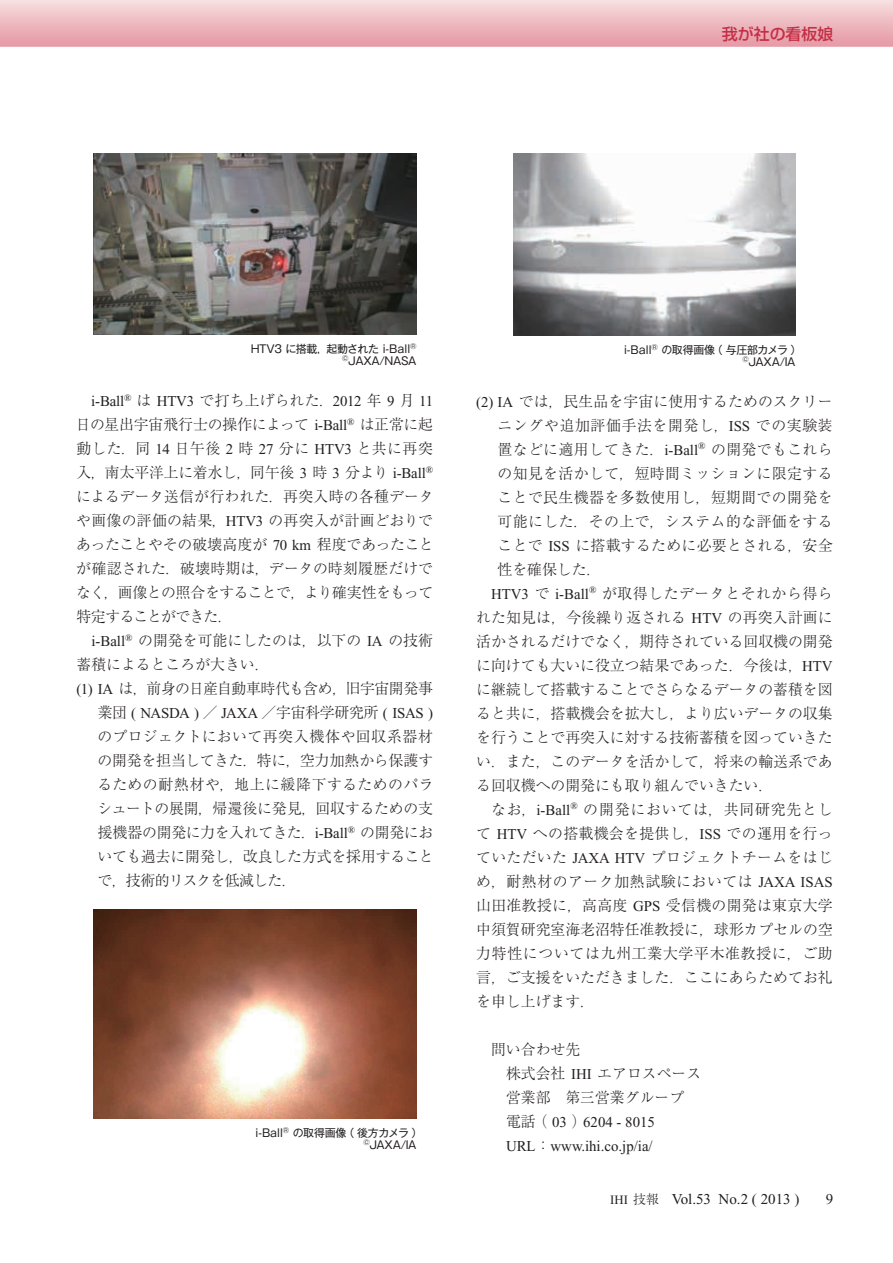
<style>
.page{position:relative;width:893px;height:1263px;background:#fff}
.page>*{position:absolute;margin:0;border:0;box-sizing:border-box;transform-origin:0 0}
.t1{font:500 15.9px "Shin Go Pro";color:#c52f46}
.t2{font:300 15px/24px "Ryumin Pro";color:#231f20}
.t3{font:15px/24px "Times New Roman";color:#231f20}
.t4{font:300 15px "Ryumin Pro";letter-spacing:.025em;color:#231f20}
.t5{font:300 15px "Ryumin Pro";letter-spacing:.03em;color:#231f20}
.t6{font:300 15px "Ryumin Pro";letter-spacing:.04em;color:#231f20}
.t7{font:300 15px "Ryumin Pro";letter-spacing:.02em;color:#231f20}
.t8{font:300 15px "Ryumin Pro";letter-spacing:.055em;color:#231f20}
.t9{font:300 15px "Ryumin Pro";letter-spacing:.045em;color:#231f20}
.t10{font:300 15px "Ryumin Pro";letter-spacing:.05em;color:#231f20}
.t11{font:10.95px/12px "Gothic MB101 Pro";letter-spacing:-.03em;color:#231f20}
.s1{font-family:"Ryumin Pro";font-weight:300}
.s2{font-family:"Times New Roman";font-weight:400}
.s3{font-size:12.75px}
.s4{font-family:"Ryumin Pro";font-weight:300;font-size:12.75px}
</style>
<div class="page">
<svg style="left:0;top:0;width:893px;height:47px;background:#edbbc1"></svg>
<img style="left:93px;top:153px;width:323px;height:182px">
<img style="left:93px;top:910px;width:323px;height:208px">
<img style="left:514px;top:153px;width:281px;height:182px">
<p class="t1" style="left:722px;top:21px;width:113px">我が社の看板娘</p>
<p class="t11" style="left:251px;top:341px;width:167px;text-align:right">HTV3 に搭載，起動された i-Ball<sup>® ©</sup>JAXA/NASA</p>
<p class="t3" style="left:91px;top:389px;width:343px">i-Ball<sup>®</sup> <span class="s1">は</span> HTV3 <span class="s1">で打ち上げられた．</span>2012 <span class="s1">年</span> 9 <span class="s1">月</span> 11</p>
<p class="t2" style="left:76px;top:411px;width:359px;text-align:justify">日の星出宇宙飛行士の操作によって <span class="s2">i-Ball</span><sup>®</sup> は正常に起動した．同 <span class="s2">14</span> 日午後 <span class="s2">2</span> 時 <span class="s2">27</span> 分に <span class="s2">HTV3</span> と共に再突入，南太平洋上に着水し，同午後 <span class="s2">3</span> 時 <span class="s2">3</span> 分より <span class="s2">i-Ball</span><sup>®</sup>によるデータ送信が行われた．再突入時の各種データや画像の評価の結果，<span class="s2">HTV3</span> の再突入が計画どおりであったことやその破壊高度が <span class="s2">70 km</span> 程度であったことが確認された．破壊時期は，データの時刻履歴だけでなく，画像との照合をすることで，より確実性をもって特定することができた．</p>
<p class="t2" style="left:76px;top:627px;width:358px;text-indent:15px"><span class="s2">i-Ball</span><sup>®</sup> の開発を可能にしたのは，以下の <span class="s2">IA</span> の技術蓄積によるところが大きい．<br><span class="s2">(1) IA</span> は，前身の日産自動車時代も含め，旧宇宙開発事</p>
<p class="t3" style="left:98px;top:701px;width:337px"><span class="s1">業団</span> ( NASDA ) <span class="s1">／</span> JAXA <span class="s1">／宇宙科学研究所</span> ( ISAS )</p>
<p class="t2" style="left:97px;top:723px;width:338px;text-align:justify">のプロジェクトにおいて再突入機体や回収系器材の開発を担当してきた．特に，空力加熱から保護するための耐熱材や，地上に緩降下するためのパラシュートの展開，帰還後に発見，回収するための支援機器の開発に力を入れてきた．<span class="s2">i-Ball</span><sup>®</sup> の開発においても過去に開発し，改良した方式を採用することで，技術的リスクを低減した．</p>
<p class="t11" style="left:363px;top:1125px;width:61px;text-indent:-108px">i-Ball<sup>®</sup> の取得画像（後方カメラ）<sup>©</sup>JAXA/IA</p>
<p class="t11" style="left:742px;top:342px;width:61px;text-indent:-118px">i-Ball<sup>®</sup> の取得画像（与圧部カメラ）<sup>©</sup>JAXA/IA</p>
<p class="t2" style="left:476px;top:388px;width:358px"><span class="s2">(2) IA</span> では，民生品を宇宙に使用するためのスクリー</p>
<p class="t9" style="left:497px;top:413px;width:337px">ニングや追加評価手法を開発し，<span class="s2">ISS</span> での実験装</p>
<p class="t4" style="left:497px;top:437px;width:337px">置などに適用してきた．<span class="s2">i-Ball</span><sup>®</sup> の開発でもこれら</p>
<p class="t5" style="left:497px;top:461px;width:337px">の知見を活かして，短時間ミッションに限定する</p>
<p class="t5" style="left:497px;top:485px;width:337px">ことで民生機器を多数使用し，短期間での開発を</p>
<p class="t5" style="left:497px;top:509px;width:337px">可能にした．その上で，システム的な評価をする</p>
<p class="t7" style="left:497px;top:533px;width:337px">ことで <span class="s2">ISS</span> に搭載するために必要とされる，安全</p>
<p class="t2" style="left:497px;top:556px;width:105px">性を確保した．</p>
<p class="t6" style="left:491px;top:581px;width:343px"><span class="s2">HTV3</span> で <span class="s2">i-Ball</span><sup>®</sup> が取得したデータとそれから得ら</p>
<p class="t2" style="left:476px;top:604px;width:358px">れた知見は，今後繰り返される <span class="s2">HTV</span> の再突入計画に</p>
<p class="t2" style="left:476px;top:628px;width:358px">活かされるだけでなく，期待されている回収機の開発</p>
<p class="t2" style="left:476px;top:652px;width:358px">に向けても大いに役立つ結果であった．今後は，<span class="s2">HTV</span></p>
<p class="t2" style="left:476px;top:676px;width:358px">に継続して搭載することでさらなるデータの蓄積を図</p>
<p class="t2" style="left:476px;top:700px;width:358px">ると共に，搭載機会を拡大し，より広いデータの収集</p>
<p class="t2" style="left:476px;top:724px;width:358px">を行うことで再突入に対する技術蓄積を図っていきた</p>
<p class="t2" style="left:476px;top:748px;width:358px">い．また，このデータを活かして，将来の輸送系であ</p>
<p class="t2" style="left:476px;top:772px;width:298px">る回収機への開発にも取り組んでいきたい．</p>
<p class="t8" style="left:491px;top:797px;width:343px">なお，<span class="s2">i-Ball</span><sup>®</sup> の開発においては，共同研究先とし</p>
<p class="t4" style="left:476px;top:821px;width:358px">て <span class="s2">HTV</span> への搭載機会を提供し，<span class="s2">ISS</span> での運用を行っ</p>
<p class="t7" style="left:476px;top:845px;width:358px">ていただいた <span class="s2">JAXA HTV</span> プロジェクトチームをはじ</p>
<p class="t6" style="left:476px;top:869px;width:358px">め，耐熱材のアーク加熱試験においては <span class="s2">JAXA ISAS</span></p>
<p class="t4" style="left:476px;top:893px;width:358px">山田准教授に，高高度 <span class="s2">GPS</span> 受信機の開発は東京大学</p>
<p class="t2" style="left:476px;top:916px;width:358px">中須賀研究室海老沼特任准教授に，球形カプセルの空</p>
<p class="t10" style="left:476px;top:941px;width:358px">力特性については九州工業大学平木准教授に，ご助</p>
<p class="t2" style="left:476px;top:964px;width:358px">言，ご支援をいただきました．ここにあらためてお礼</p>
<p class="t2" style="left:476px;top:988px;width:120px">を申し上げます．</p>
<p class="t2" style="left:506px;top:1036px;width:197px;text-indent:-15px">問い合わせ先<br>株式会社 <span class="s2">IHI</span> エアロスペース営業部　第三営業グループ</p>
<p class="t3" style="left:506px;top:1110px;width:150px"><span class="s1">電話（</span> 03 <span class="s1">）</span>6204 - 8015<br>URL<span class="s1">：</span>www.ihi.co.jp/ia/</p>
<p class="t3" style="left:610px;top:1187px;width:191px"><span class="s3">IHI</span> <span class="s4">技報　</span>Vol.53 No.2 ( 2013 )</p>
<p class="t3" style="left:826px;top:1187px;width:9px">9</p>
</div>
